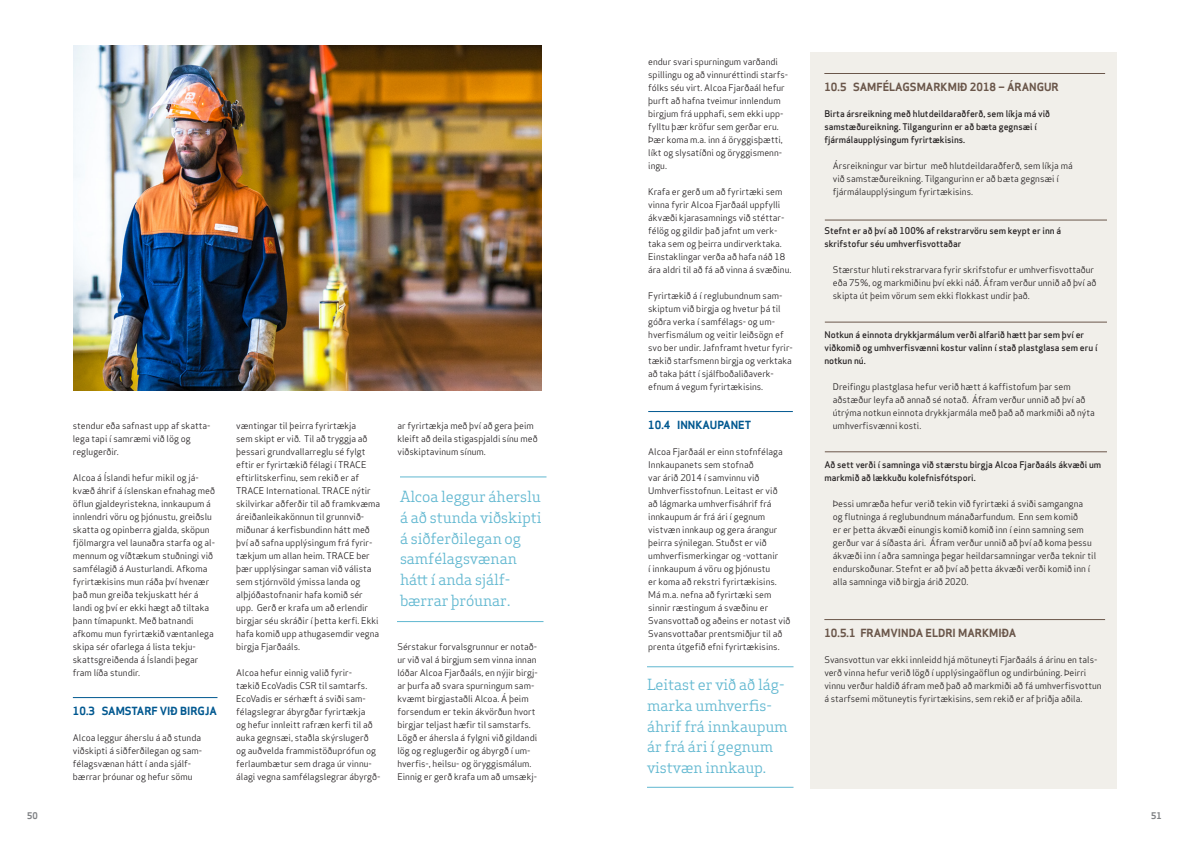
<style>
.page{position:relative;width:1191px;height:842px;background:#fff}
.page>*{position:absolute;margin:0;border:0;box-sizing:border-box;transform-origin:0 0}
.t1{font:15px/20.7px "Apex Serif";letter-spacing:-.01em;color:#60b7d0}
.t2{font:700 11px "Apex Sans";color:#6a564a}
.t3{font:700 11px "Apex Sans";color:#005890}
.t4{font:9px/13px "Apex Sans";color:#231f20}
.t5{font:500 9px/13px "Apex Sans";color:#231f20}
.t6{font:700 9px "Apex Sans";color:#808285}
</style>
<div class="page">
<hr style="left:73px;top:697px;width:144px;height:1px;background:#005890">
<img style="left:74px;top:45px;width:467px;height:345px">
<hr style="left:648px;top:411px;width:145px;height:1px;background:#005890">
<div style="left:810px;top:52px;width:306px;height:736px;background:#f1efea"></div>
<hr style="left:824px;top:73px;width:281px;height:1px;background:#6a564a">
<hr style="left:824px;top:619px;width:281px;height:1px;background:#6a564a">
<hr style="left:825px;top:220px;width:282px;height:1px;background:#6a564a">
<hr style="left:825px;top:322px;width:282px;height:1px;background:#6a564a">
<hr style="left:825px;top:452px;width:282px;height:1px;background:#6a564a">
<hr style="left:647px;top:666px;width:146px;height:1px;background:#60b7d0">
<hr style="left:647px;top:787px;width:146px;height:1px;background:#60b7d0">
<hr style="left:400px;top:476px;width:146px;height:1px;background:#60b7d0">
<hr style="left:397px;top:621px;width:146px;height:1px;background:#60b7d0">
<p class="t4" style="left:73px;top:418px;width:138px">stendur eða safnast upp af skatta&shy;lega tapi í samræmi við lög og reglugerðir.</p>
<p class="t4" style="left:73px;top:470px;width:144px">Alcoa á Íslandi hefur mikil og já&shy;kvæð áhrif á íslenskan efnahag með öflun gjaldeyristekna, innkaupum á innlendri vöru og þjónustu, greiðslu skatta og opinberra gjalda, sköpun fjölmargra vel launaðra starfa og al&shy;mennum og víðtækum stuðningi við samfélagið á Austurlandi. Afkoma fyrirtækisins mun ráða því hvenær það mun greiða tekjuskatt hér á landi og því er ekki hægt að tiltaka þann tímapunkt. Með batnandi afkomu mun fyrirtækið væntanlega skipa sér ofarlega á lista tekju&shy;skattsgreiðenda á Íslandi þegar fram líða stundir.</p>
<p class="t3" style="left:73px;top:704px;width:146px">10.3 SAMSTARF VIÐ BIRGJA</p>
<p class="t4" style="left:73px;top:730px;width:131px">Alcoa leggur áherslu á að stunda viðskipti á siðferðilegan og sam&shy;félagsvænan hátt í anda sjálf&shy;bærrar þróunar og hefur sömu</p>
<p class="t4" style="left:236px;top:418px;width:145px">væntingar til þeirra fyrirtækja<br>sem skipt er við. Til að tryggja að þessari grundvallarreglu sé fylgt eftir er fyrirtækið félagi í TRACE eftirlitskerfinu, sem rekið er af TRACE International. TRACE nýtir skilvirkar aðferðir til að framkvæma áreiðanleikakönnun til grunnvið&shy;miðunar á kerfisbundinn hátt með því að safna upplýsingum frá fyrir&shy;tækjum um allan heim. TRACE ber þær upplýsingar saman við válista sem stjórnvöld ýmissa landa og alþjóðastofnanir hafa komið sér upp. Gerð er krafa um að erlendir birgjar séu skráðir í þetta kerfi. Ekki hafa komið upp athugasemdir vegna birgja Fjarðaáls.</p>
<p class="t4" style="left:236px;top:665px;width:146px">Alcoa hefur einnig valið fyrir-<br>tækið EcoVadis CSR til samtarfs.<br>EcoVadis er sérhæft á sviði sam&shy;félagslegrar ábyrgðar fyrirtækja<br>og hefur innleitt rafræn kerfi til að auka gegnsæi, staðla skýrslugerð og auðvelda frammistöðuprófun og ferlaumbætur sem draga úr vinnu&shy;álagi vegna samfélagslegrar ábyrgð-</p>
<p class="t4" style="left:397px;top:418px;width:142px">ar fyrirtækja með því að gera þeim kleift að deila stigaspjaldi sínu með viðskiptavinum sínum.</p>
<h1 class="t1" style="left:400px;top:486px;width:143px">Alcoa leggur áherslu á að stunda viðskipti á siðferðilegan og samfélagsvænan hátt í anda sjálf&shy;bærrar þróunar.</h1>
<p class="t4" style="left:397px;top:639px;width:142px">Sérstakur forvalsgrunnur er notað&shy;ur við val á birgjum sem vinna innan lóðar Alcoa Fjarðaáls, en nýjir birgj&shy;ar þurfa að svara spurningum sam&shy;kvæmt birgjastaðli Alcoa. Á þeim forsendum er tekin ákvörðun hvort birgjar teljast hæfir til samstarfs.<br>Lögð er áhersla á fylgni við gildandi lög og reglugerðir og ábyrgð í um&shy;hverfis-, heilsu- og öryggismálum.<br>Einnig er gerð krafa um að umsækj-</p>
<p class="t4" style="left:648px;top:54px;width:141px">endur svari spurningum varðandi spillingu og að vinnuréttindi starfs&shy;fólks séu virt. Alcoa Fjarðaál hefur þurft að hafna tveimur innlendum birgjum frá upphafi, sem ekki upp&shy;fylltu þær kröfur sem gerðar eru.<br>Þær koma m.a. inn á öryggisþætti, líkt og slysatíðni og öryggismenn&shy;ingu.</p>
<p class="t4" style="left:648px;top:184px;width:145px">Krafa er gerð um að fyrirtæki sem vinna fyrir Alcoa Fjarðaál uppfylli ákvæði kjarasamnings við stéttar&shy;félög og gildir það jafnt um verk&shy;taka sem og þeirra undirverktaka.<br>Einstaklingar verða að hafa náð 18 ára aldri til að fá að vinna á svæðinu.</p>
<p class="t4" style="left:648px;top:288px;width:146px">Fyrirtækið á í reglubundnum sam&shy;skiptum við birgja og hvetur þá til góðra verka í samfélags- og um&shy;hverfismálum og veitir leiðsögn ef svo ber undir. Jafnframt hvetur fyrir&shy;tækið starfsmenn birgja og verktaka að taka þátt í sjálfboðaliðaverk&shy;efnum á vegum fyrirtækisins.</p>
<p class="t3" style="left:648px;top:418px;width:104px">10.4 INNKAUPANET</p>
<p class="t4" style="left:648px;top:444px;width:144px">Alcoa Fjarðaál er einn stofnfélaga<br>Innkaupanets sem stofnað<br>var árið 2014 í samvinnu við<br>Umhverfisstofnun. Leitast er við<br>að lágmarka umhverfisáhrif frá innkaupum ár frá ári í gegnum vistvæn innkaup og gera árangur þeirra sýnilegan. Stuðst er við umhverfismerkingar og -vottanir<br>í innkaupum á vöru og þjónustu<br>er koma að rekstri fyrirtækisins.<br>Má m.a. nefna að fyrirtæki sem sinnir ræstingum á svæðinu er<br>Svansvottað og aðeins er notast við<br>Svansvottaðar prentsmiðjur til að prenta útgefið efni fyrirtækisins.</p>
<h1 class="t1" style="left:647px;top:674px;width:142px">Leitast er við að lág&shy;marka umhverfis&shy;áhrif frá innkaupum ár frá ári í gegnum vistvæn innkaup.</h1>
<p class="t2" style="left:824px;top:80px;width:236px">10.5 SAMFÉLAGSMARKMIÐ 2018 – ÁRANGUR</p>
<p class="t5" style="left:824px;top:107px;width:227px">Birta ársreikning með hlutdeildaraðferð, sem líkja má við samstæðureikning. Tilgangurinn er að bæta gegnsæi í fjármálaupplýsingum fyrirtækisins.</p>
<p class="t4" style="left:833px;top:158px;width:241px">Ársreikningur var birtur með hlutdeildaraðferð, sem líkja má við samstæðureikning. Tilgangurinn er að bæta gegnsæi í fjármálaupplýsingum fyrirtækisins.</p>
<p class="t5" style="left:824px;top:224px;width:238px">Stefnt er að því að 100% af rekstrarvöru sem keypt er inn á skrifstofur séu umhverfisvottaðar</p>
<p class="t4" style="left:833px;top:262px;width:265px">Stærstur hluti rekstrarvara fyrir skrifstofur er umhverfisvottaður eða 75%, og markmiðinu því ekki náð. Áfram verður unnið að því að skipta út þeim vörum sem ekki flokkast undir það.</p>
<p class="t5" style="left:824px;top:328px;width:275px">Notkun á einnota drykkjarmálum verði alfarið hætt þar sem því er viðkomið og umhverfisvænni kostur valinn í stað plastglasa sem eru í notkun nú.</p>
<p class="t4" style="left:833px;top:379px;width:263px">Dreifingu plastglasa hefur verið hætt á kaffistofum þar sem aðstæður leyfa að annað sé notað. Áfram verður unnið að því að útrýma notkun einnota drykkjarmála með það að markmiði að nýta umhverfisvænni kosti.</p>
<p class="t5" style="left:824px;top:458px;width:278px">Að sett verði í samninga við stærstu birgja Alcoa Fjarðaáls ákvæði um markmið að lækkuðu kolefnisfótspori.</p>
<p class="t4" style="left:833px;top:496px;width:265px">Þessi umræða hefur verið tekin við fyrirtæki á sviði samgangna<br>og flutninga á reglubundnum mánaðarfundum. Enn sem komið<br>er er þetta ákvæði einungis komið komið inn í einn samning sem gerður var á síðasta ári. Áfram verður unnið að því að koma þessu ákvæði inn í aðra samninga þegar heildarsamningar verða teknir til endurskoðunar. Stefnt er að því að þetta ákvæði verði komið inn í alla samninga við birgja árið 2020.</p>
<p class="t2" style="left:824px;top:626px;width:193px">10.5.1 FRAMVINDA ELDRI MARKMIÐA</p>
<p class="t4" style="left:824px;top:652px;width:279px">Svansvottun var ekki innleidd hjá mötuneyti Fjarðaáls á árinu en tals&shy;verð vinna hefur verið lögð í upplýsingaöflun og undirbúning. Þeirri vinnu verður haldið áfram með það að markmiði að fá umhverfisvottun á starfsemi mötuneytis fyrirtækisins, sem rekið er af þriðja aðila.</p>
<p class="t6" style="left:27px;top:810px;width:12px">50</p>
<p class="t6" style="left:1151px;top:810px;width:12px">51</p>
</div>
